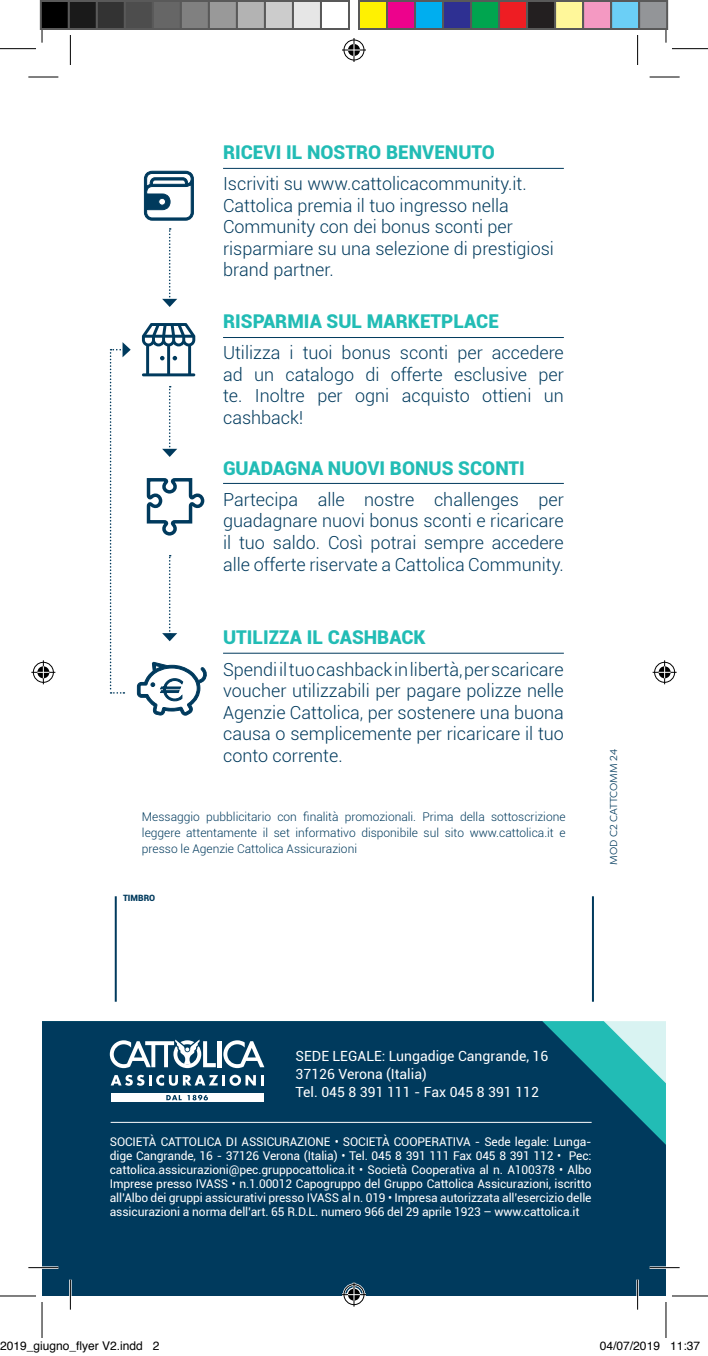
<style>
.page{position:relative;width:708px;height:1356px;background:#fff}
.page>*{position:absolute;margin:0;border:0;box-sizing:border-box;transform-origin:0 0}
.t1{font:900 19px "Roboto";color:#22bcb5}
.t2{font:300 18px/21.6px "Roboto";color:#003a5d;text-align:justify}
.t3{font:14px "Roboto";color:#fff}
.t4{font:12px/14px "Roboto";letter-spacing:-.01em;color:#fff;text-align:justify}
.t5{font:300 12px/16px "Roboto";color:#003a5d;text-align:justify}
.t6{font:12px "Helvetica";color:#000}
.t7{font:10px "Chronica Pro";color:#003a5d}
.t8{font:900 8.6px "Roboto";color:#003a5d}
</style>
<div class="page">
<svg style="left:146px;top:478px;width:59px;height:58px"></svg>
<svg style="left:144px;top:171px;width:50px;height:50px"></svg>
<svg style="left:137px;top:661px;width:70px;height:55px"></svg>
<svg style="left:142px;top:323px;width:53px;height:53px"></svg>
<hr style="left:223px;top:168px;width:341px;height:1px;background:#003a5d">
<hr style="left:223px;top:337px;width:341px;height:1px;background:#003a5d">
<hr style="left:223px;top:483px;width:341px;height:1px;background:#003a5d">
<hr style="left:223px;top:653px;width:341px;height:1px;background:#003a5d">
<svg style="left:162px;top:228px;width:15px;height:79px"></svg>
<svg style="left:162px;top:386px;width:15px;height:71px"></svg>
<svg style="left:162px;top:555px;width:15px;height:86px"></svg>
<svg style="left:110px;top:342px;width:21px;height:352px"></svg>
<div style="left:42px;top:1021px;width:624px;height:275px;background:#003a5d"></div>
<svg style="left:111px;top:1075px;width:152px;height:11px"></svg>
<hr style="left:217px;top:1041px;width:4px;height:26px;background:#fff">
<svg style="left:110px;top:1040px;width:106px;height:28px"></svg>
<svg style="left:223px;top:1040px;width:41px;height:28px"></svg>
<div style="left:111px;top:1093px;width:152px;height:9px;background:#fff"></div>
<svg style="left:188px;top:1095px;width:20px;height:5px"></svg>
<svg style="left:166px;top:1095px;width:16px;height:5px"></svg>
<hr style="left:111px;top:1122px;width:480px;height:1px;background:#fff">
<hr style="left:115px;top:896px;width:2px;height:106px;background:#003a5d">
<hr style="left:592px;top:896px;width:2px;height:106px;background:#003a5d">
<hr style="left:28px;top:1266px;width:30px;height:3px;background:#fff">
<hr style="left:649px;top:1266px;width:30px;height:3px;background:#fff">
<hr style="left:69px;top:1280px;width:3px;height:30px;background:#fff">
<hr style="left:636px;top:1280px;width:3px;height:30px;background:#fff">
<hr style="left:28px;top:77px;width:30px;height:1px;background:#000">
<hr style="left:649px;top:77px;width:30px;height:1px;background:#000">
<hr style="left:28px;top:1267px;width:30px;height:1px;background:#000">
<hr style="left:649px;top:1267px;width:30px;height:1px;background:#000">
<hr style="left:70px;top:35px;width:1px;height:30px;background:#000">
<hr style="left:70px;top:1280px;width:1px;height:30px;background:#000">
<hr style="left:637px;top:35px;width:1px;height:30px;background:#000">
<hr style="left:637px;top:1280px;width:1px;height:30px;background:#000">
<hr style="left:0;top:48px;width:36px;height:1px;background:#000">
<hr style="left:672px;top:48px;width:36px;height:1px;background:#000">
<hr style="left:0;top:1296px;width:36px;height:1px;background:#000">
<hr style="left:672px;top:1296px;width:36px;height:1px;background:#000">
<hr style="left:42px;top:7px;width:1px;height:36px;background:#000">
<hr style="left:42px;top:1302px;width:1px;height:36px;background:#000">
<hr style="left:665px;top:7px;width:1px;height:36px;background:#000">
<hr style="left:665px;top:1302px;width:1px;height:36px;background:#000">
<svg style="left:342px;top:38px;width:24px;height:24px"></svg>
<svg style="left:342px;top:1283px;width:24px;height:24px"></svg>
<svg style="left:31px;top:660px;width:24px;height:24px"></svg>
<svg style="left:652px;top:660px;width:24px;height:24px"></svg>
<div style="left:41px;top:1px;width:28px;height:28px;background:#000"></div>
<div style="left:40px;top:0;width:30px;height:30px;border:2px solid #595959"></div>
<div style="left:69px;top:1px;width:28px;height:28px;background:#1a1a1a"></div>
<div style="left:68px;top:0;width:30px;height:30px;border:2px solid #595959"></div>
<div style="left:97px;top:1px;width:28px;height:28px;background:#333"></div>
<div style="left:96px;top:0;width:30px;height:30px;border:2px solid #595959"></div>
<div style="left:125px;top:1px;width:28px;height:28px;background:#4d4d4d"></div>
<div style="left:124px;top:0;width:30px;height:30px;border:2px solid #595959"></div>
<div style="left:153px;top:1px;width:28px;height:28px;background:#666"></div>
<div style="left:152px;top:0;width:30px;height:30px;border:2px solid #595959"></div>
<div style="left:181px;top:1px;width:28px;height:28px;background:#808080"></div>
<div style="left:180px;top:0;width:30px;height:30px;border:2px solid #595959"></div>
<div style="left:209px;top:1px;width:28px;height:28px;background:#999"></div>
<div style="left:208px;top:0;width:30px;height:30px;border:2px solid #595959"></div>
<div style="left:237px;top:1px;width:28px;height:28px;background:#b3b3b3"></div>
<div style="left:236px;top:0;width:30px;height:30px;border:2px solid #595959"></div>
<div style="left:265px;top:1px;width:28px;height:28px;background:#ccc"></div>
<div style="left:264px;top:0;width:30px;height:30px;border:2px solid #595959"></div>
<div style="left:293px;top:1px;width:28px;height:28px;background:#e6e6e6"></div>
<div style="left:292px;top:0;width:30px;height:30px;border:2px solid #595959"></div>
<div style="left:320px;top:0;width:30px;height:30px;border:2px solid #595959"></div>
<div style="left:359px;top:1px;width:28px;height:28px;background:#fff101"></div>
<div style="left:358px;top:0;width:30px;height:30px;border:2px solid #595959"></div>
<div style="left:387px;top:1px;width:28px;height:28px;background:#ed028c"></div>
<div style="left:386px;top:0;width:30px;height:30px;border:2px solid #595959"></div>
<div style="left:415px;top:1px;width:28px;height:28px;background:#00aeef"></div>
<div style="left:414px;top:0;width:30px;height:30px;border:2px solid #595959"></div>
<div style="left:443px;top:1px;width:28px;height:28px;background:#2e3092"></div>
<div style="left:442px;top:0;width:30px;height:30px;border:2px solid #595959"></div>
<div style="left:471px;top:1px;width:28px;height:28px;background:#00a54f"></div>
<div style="left:470px;top:0;width:30px;height:30px;border:2px solid #595959"></div>
<div style="left:499px;top:1px;width:28px;height:28px;background:#ee1d23"></div>
<div style="left:498px;top:0;width:30px;height:30px;border:2px solid #595959"></div>
<div style="left:527px;top:1px;width:28px;height:28px;background:#231f20"></div>
<div style="left:526px;top:0;width:30px;height:30px;border:2px solid #595959"></div>
<div style="left:555px;top:1px;width:28px;height:28px;background:#fff79a"></div>
<div style="left:554px;top:0;width:30px;height:30px;border:2px solid #595959"></div>
<div style="left:583px;top:1px;width:28px;height:28px;background:#f499c2"></div>
<div style="left:582px;top:0;width:30px;height:30px;border:2px solid #595959"></div>
<div style="left:611px;top:1px;width:28px;height:28px;background:#6bcff6"></div>
<div style="left:610px;top:0;width:30px;height:30px;border:2px solid #595959"></div>
<div style="left:639px;top:1px;width:28px;height:28px;background:#939598"></div>
<div style="left:638px;top:0;width:30px;height:30px;border:2px solid #595959"></div>
<p class="t1" style="left:223px;top:139px;width:273px">RICEVI IL NOSTRO BENVENUTO</p>
<p class="t2" style="left:223px;top:172px;width:305px">Iscriviti su www.cattolicacommunity.it.</p>
<p class="t2" style="left:223px;top:194px;width:287px">Cattolica premia il tuo ingresso nella</p>
<p class="t2" style="left:223px;top:215px;width:291px">Community con dei bonus sconti per</p>
<p class="t2" style="left:223px;top:237px;width:332px">risparmiare su una selezione di prestigiosi</p>
<p class="t2" style="left:223px;top:259px;width:112px">brand partner.</p>
<p class="t1" style="left:223px;top:308px;width:277px">RISPARMIA SUL MARKETPLACE</p>
<p class="t2" style="left:223px;top:341px;width:342px">Utilizza i tuoi bonus sconti per accedere ad un catalogo di offerte esclusive per te. Inoltre per ogni acquisto ottieni un cashback!</p>
<p class="t1" style="left:223px;top:454px;width:303px">GUADAGNA NUOVI BONUS SCONTI</p>
<p class="t2" style="left:223px;top:488px;width:342px">Partecipa alle nostre challenges per guadagnare nuovi bonus sconti e ricaricare il tuo saldo. Così potrai sempre accedere alle offerte riservate a Cattolica Community.</p>
<p class="t1" style="left:223px;top:624px;width:204px">UTILIZZA IL CASHBACK</p>
<p class="t2" style="left:223px;top:658px;width:342px">Spendi il tuo cashback in libertà, per scaricare voucher utilizzabili per pagare polizze nelle Agenzie Cattolica, per sostenere una buona causa o semplicemente per ricaricare il tuo conto corrente.</p>
<p class="t5" style="left:142px;top:808px;width:425px">Messaggio pubblicitario con finalità promozionali. Prima della sottoscrizione leggere attentamente il set informativo disponibile sul sito www.cattolica.it e presso le Agenzie Cattolica Assicurazioni</p>
<p class="t8" style="left:123px;top:892px;width:34px">TIMBRO</p>
<p class="t7" style="left:607px;top:865px;width:118px;rotate:-90deg">MOD C2 CATTCOMM 24</p>
<p class="t3" style="left:295px;top:1046px;width:254px">SEDE LEGALE: Lungadige Cangrande, 16</p>
<p class="t3" style="left:295px;top:1064px;width:133px">37126 Verona (Italia)</p>
<p class="t3" style="left:295px;top:1082px;width:245px">Tel. 045 8 391 111 - Fax 045 8 391 112</p>
<p class="t4" style="left:110px;top:1134px;width:483px">SOCIETÀ CATTOLICA DI ASSICURAZIONE • SOCIETÀ COOPERATIVA - Sede legale: Lunga&shy;dige Cangrande, 16 - 37126 Verona (Italia) • Tel. 045 8 391 111 Fax 045 8 391 112 • Pec: cattolica.assicurazioni@pec.gruppocattolica.it • Società Cooperativa al n. A100378 • Albo Imprese presso IVASS • n.1.00012 Capogruppo del Gruppo Cattolica Assicurazioni, iscritto all’Albo dei gruppi assicurativi presso IVASS al n. 019 • Impresa autorizzata all’esercizio delle assicurazioni a norma dell’art. 65 R.D.L. numero 966 del 29 aprile 1923 – www.cattolica.it</p>
<p class="t6" style="left:0;top:1336px;width:161px">2019_giugno_flyer V2.indd 2</p>
<p class="t6" style="left:600px;top:1336px;width:102px">04/07/2019 11:37</p>
</div>
